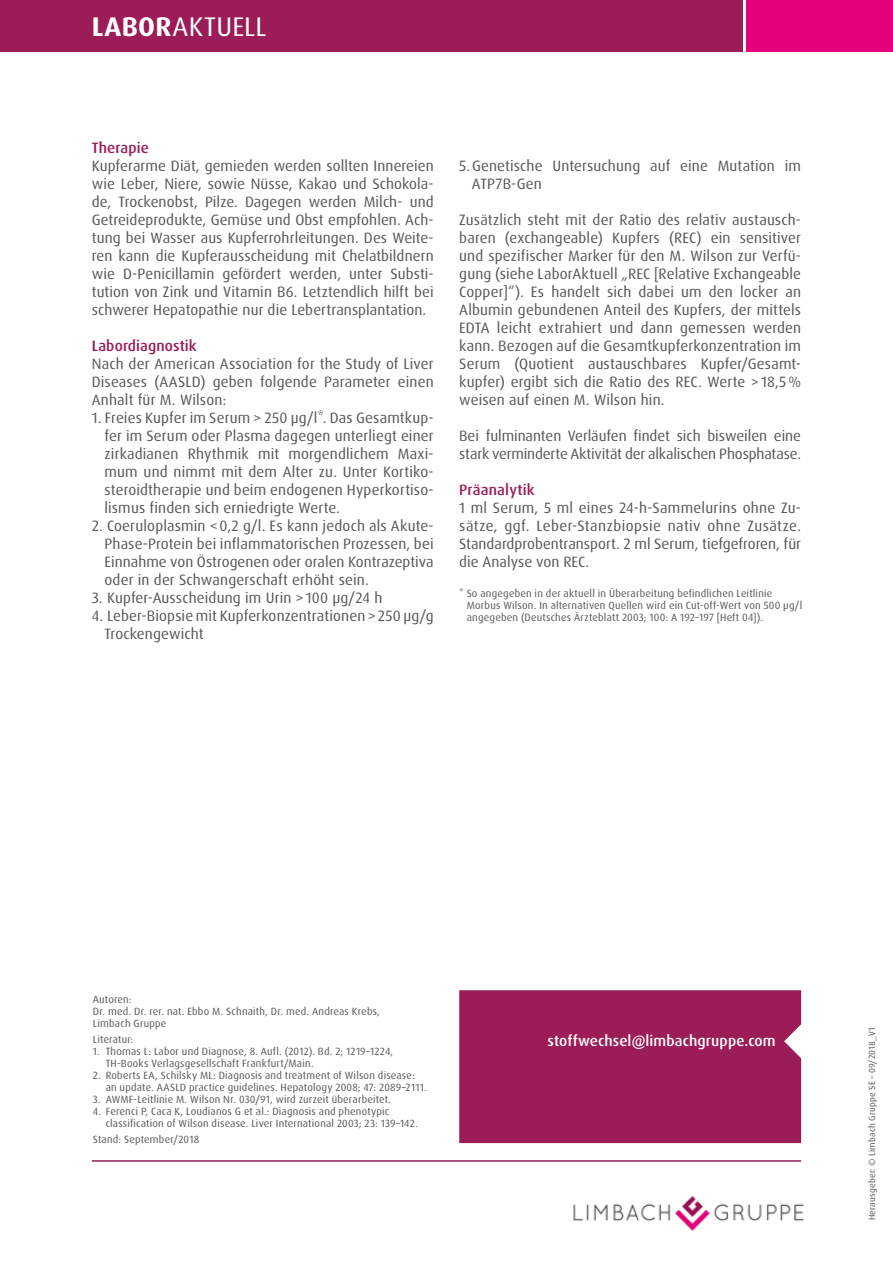
<style>
.page{position:relative;width:893px;height:1263px;background:#fff}
.page>*{position:absolute;margin:0;border:0;box-sizing:border-box;transform-origin:0 0}
.t1{font:27px "Dax Pro";letter-spacing:.01em;color:#fff}
.t2{font:15px/18px "Dax Pro";letter-spacing:.005em;color:#565656;text-align:justify}
.t3{font:500 15px "Dax Pro";letter-spacing:.005em;color:#9b1c57}
.t4{font:500 15px "Dax Pro";letter-spacing:.005em;color:#fff}
.t5{font:10.5px/12px "Dax Pro";letter-spacing:.02em;color:#565656}
.t6{font:9px "Dax Pro";letter-spacing:.025em;color:#565656}
.s1{font-weight:700}
</style>
<div class="page">
<img style="left:573px;top:1196px;width:231px;height:35px">
<div style="left:0;top:0;width:742px;height:51px;background:#9b1c57"></div>
<div style="left:746px;top:0;width:147px;height:51px;background:#e5007d"></div>
<div style="left:459px;top:990px;width:342px;height:153px;background:#9b1c57"></div>
<hr style="left:92px;top:1160px;width:709px;height:2px;background:#9b1c57">
<h1 class="t1" style="left:92px;top:9px;width:176px"><span class="s1">LABOR</span>AKTUELL</h1>
<p class="t3" style="left:92px;top:138px;width:59px">Therapie</p>
<p class="t2" style="left:92px;top:157px;width:343px">Kupferarme Diät, gemieden werden sollten Innereien wie Leber, Niere, sowie Nüsse, Kakao und Schokola&shy;de, Trockenobst, Pilze. Dagegen werden Milch- und Getreideprodukte, Gemüse und Obst empfohlen. Ach&shy;tung bei Wasser aus Kupferrohrleitungen. Des Weite&shy;ren kann die Kupferausscheidung mit Chelatbildnern wie D-Penicillamin gefördert werden, unter Substi&shy;tution von Zink und Vitamin B6. Letztendlich hilft bei schwerer Hepatopathie nur die Lebertransplantation.</p>
<p class="t3" style="left:92px;top:336px;width:106px">Labordiagnostik</p>
<p class="t2" style="left:92px;top:355px;width:343px">Nach der American Association for the Study of Liver Diseases (AASLD) geben folgende Parameter einen Anhalt für M. Wilson:</p>
<p class="t2" style="left:105px;top:409px;width:331px;text-indent:-13px">1. Freies Kupfer im Serum &gt; 250 µg/l*. Das Gesamtkup&shy;fer im Serum oder Plasma dagegen unterliegt einer zirkadianen Rhythmik mit morgendlichem Maxi&shy;mum und nimmt mit dem Alter zu. Unter Kortiko&shy;steroidtherapie und beim endogenen Hyperkortiso&shy;lismus finden sich erniedrigte Werte.</p>
<p class="t2" style="left:104px;top:517px;width:331px;text-indent:-13px">2. Coeruloplasmin &lt; 0,2 g/l. Es kann jedoch als Akute-Phase-Protein bei inflammatorischen Prozessen, bei Einnahme von Östrogenen oder oralen Kontrazeptiva oder in der Schwangerschaft erhöht sein.</p>
<p class="t2" style="left:92px;top:589px;width:292px">3. Kupfer-Ausscheidung im Urin &gt; 100 µg/24 h</p>
<p class="t2" style="left:104px;top:607px;width:331px;text-indent:-13px">4. Leber-Biopsie mit Kupferkonzentrationen &gt; 250 µg/g<br>Trockengewicht</p>
<p class="t2" style="left:472px;top:157px;width:331px;text-indent:-13px">5.Genetische Untersuchung auf eine Mutation im<br>ATP7B-Gen</p>
<p class="t2" style="left:459px;top:211px;width:343px">Zusätzlich steht mit der Ratio des relativ austausch&shy;baren (exchangeable) Kupfers (REC) ein sensitiver und spezifischer Marker für den M. Wilson zur Verfü&shy;gung (siehe LaborAktuell „REC [Relative Exchangeable Copper]“). Es handelt sich dabei um den locker an Albumin gebundenen Anteil des Kupfers, der mittels EDTA leicht extrahiert und dann gemessen werden kann. Bezogen auf die Gesamtkupferkonzentration im Serum (Quotient austauschbares Kupfer/Gesamt&shy;kupfer) ergibt sich die Ratio des REC. Werte &gt; 18,5% weisen auf einen M. Wilson hin.</p>
<p class="t2" style="left:459px;top:427px;width:343px">Bei fulminanten Verläufen findet sich bisweilen eine stark verminderte Aktivität der alkalischen Phosphatase.</p>
<p class="t3" style="left:459px;top:480px;width:77px">Präanalytik</p>
<p class="t2" style="left:459px;top:499px;width:343px">1 ml Serum, 5 ml eines 24-h-Sammelurins ohne Zu&shy;sätze, ggf. Leber-Stanzbiopsie nativ ohne Zusätze.<br>Standardprobentransport. 2 ml Serum, tiefgefroren, für die Analyse von REC.</p>
<p class="t5" style="left:467px;top:587px;width:337px;text-indent:-7px">* So angegeben in der aktuell in Überarbeitung befindlichen Leitlinie<br>Morbus Wilson. In alternativen Quellen wird ein Cut-off-Wert von 500 μg/l angegeben (Deutsches Ärzteblatt 2003; 100: A 192–197 [Heft 04]).</p>
<p class="t5" style="left:93px;top:993px;width:289px">Autoren:<br>Dr. med. Dr. rer. nat. Ebbo M. Schnaith, Dr. med. Andreas Krebs,<br>Limbach Gruppe</p>
<p class="t5" style="left:93px;top:1033px;width:42px">Literatur:</p>
<p class="t5" style="left:106px;top:1045px;width:289px;text-indent:-13px">1. Thomas L: Labor und Diagnose, 8. Aufl. (2012). Bd. 2; 1219–1224,<br>TH-Books Verlagsgesellschaft Frankfurt/Main.</p>
<p class="t5" style="left:106px;top:1069px;width:323px;text-indent:-13px">2. Roberts EA, Schilsky ML: Diagnosis and treatment of Wilson disease: an update. AASLD practice guidelines. Hepatology 2008; 47: 2089–2111.</p>
<p class="t5" style="left:93px;top:1093px;width:300px">3. AWMF-Leitlinie M. Wilson Nr. 030/91, wird zurzeit überarbeitet.</p>
<p class="t5" style="left:106px;top:1105px;width:313px;text-indent:-13px">4. Ferenci P, Caca K, Loudianos G et al.: Diagnosis and phenotypic classification of Wilson disease. Liver International 2003; 23: 139–142.</p>
<p class="t5" style="left:93px;top:1133px;width:108px">Stand: September/2018</p>
<p class="t4" style="left:548px;top:1031px;width:229px">stoffwechsel@limbachgruppe.com</p>
<p class="t6" style="left:866px;top:1220px;width:195px;rotate:-90deg">Herausgeber: © Limbach Gruppe SE – 09/2018_V1</p>
</div>
